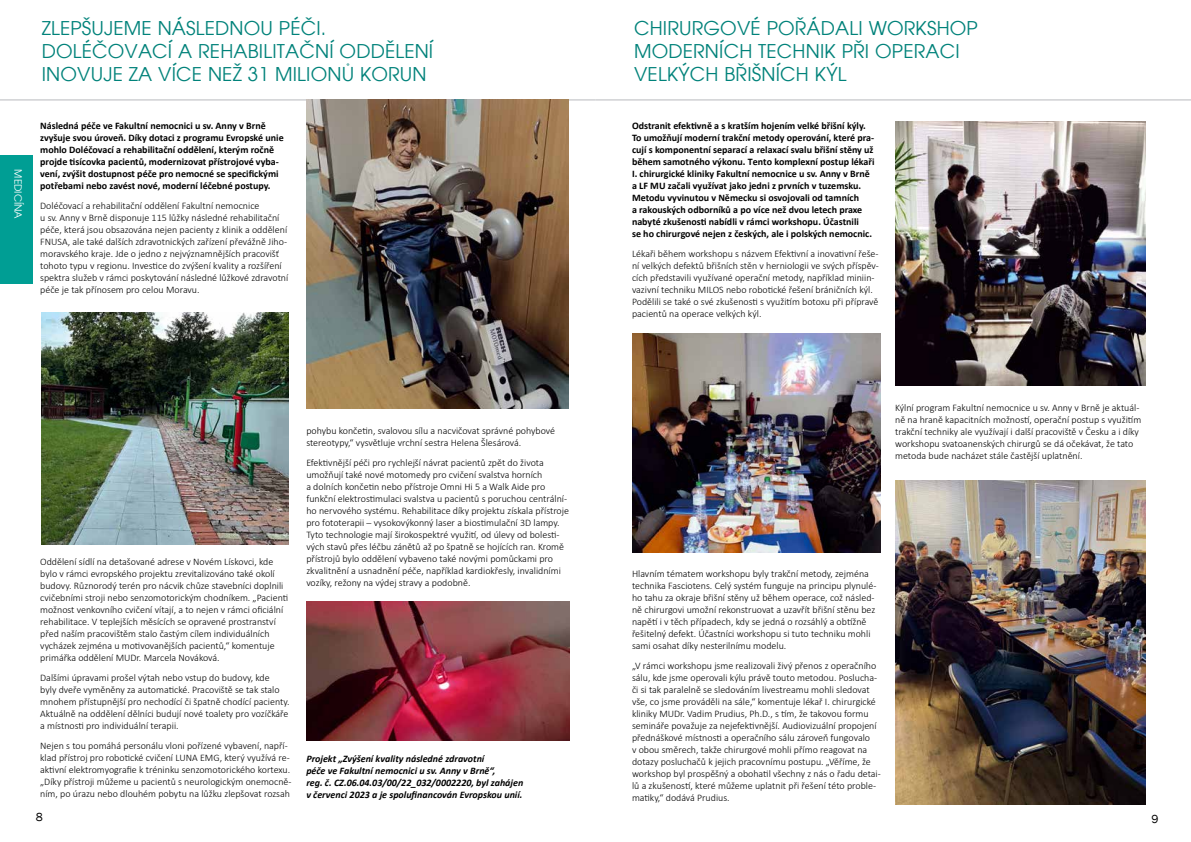
<style>
.page{position:relative;width:1191px;height:842px;background:#fff}
.page>*{position:absolute;margin:0;border:0;box-sizing:border-box;transform-origin:0 0}
.t1{font:19px/23px "Avalon CE";letter-spacing:.01em;color:#00827a}
.t2{font:12px "Franklin Gothic";color:#000}
.t3{font:300 10px/12px "Calibri";color:#000}
.t4{font:700 10px/12px "Calibri";color:#000}
.t5{font:italic 700 10px/12px "Calibri";color:#000}
.t6{font:10px "Avalon CE";color:#fff}
</style>
<div class="page">
<hr style="left:595px;top:99px;width:596px;height:1px;background:#b8babd">
<div style="left:0;top:155px;width:33px;height:128px;background:#009e94"></div>
<hr style="left:0;top:99px;width:595px;height:1px;background:#b8babd">
<img style="left:306px;top:602px;width:263px;height:139px">
<img style="left:306px;top:99px;width:262px;height:309px">
<img style="left:42px;top:313px;width:246px;height:231px">
<img style="left:895px;top:480px;width:250px;height:324px">
<img style="left:632px;top:334px;width:249px;height:218px">
<img style="left:895px;top:122px;width:250px;height:264px">
<h1 class="t1" style="left:42px;top:16px;width:393px">ZLEPŠUJEME NÁSLEDNOU PÉČI.<br>DOLÉČOVACÍ A REHABILITAČNÍ ODDĚLENÍ<br>INOVUJE ZA VÍCE NEŽ 31 MILIONŮ KORUN</h1>
<p class="t6" style="left:24px;top:169px;width:51px;rotate:90deg">MEDICÍNA</p>
<p class="t4" style="left:40px;top:120px;width:245px">Následná péče ve Fakultní nemocnici u sv. Anny v Brně zvyšuje svou úroveň. Díky dotaci z programu Evropské unie mohlo Doléčovací a rehabilitační oddělení, kterým ročně projde tisícovka pacientů, modernizovat přístrojové vyba&shy;vení, zvýšit dostupnost péče pro nemocné se specifickými potřebami nebo zavést nové, moderní léčebné postupy.</p>
<p class="t3" style="left:40px;top:200px;width:250px">Doléčovací a rehabilitační oddělení Fakultní nemocnice<br>u sv. Anny v Brně disponuje 115 lůžky následné rehabilitační péče, která jsou obsazována nejen pacienty z klinik a oddělení FNUSA, ale také dalších zdravotnických zařízení převážně Jiho&shy;moravského kraje. Jde o jedno z nejvýznamnějších pracovišť tohoto typu v regionu. Investice do zvýšení kvality a rozšíření spektra služeb v rámci poskytování následné lůžkové zdravotní péče je tak přínosem pro celou Moravu.</p>
<p class="t3" style="left:40px;top:556px;width:249px">Oddělení sídlí na detašované adrese v Novém Lískovci, kde bylo v rámci evropského projektu zrevitalizováno také okolí budovy. Různorodý terén pro nácvik chůze stavebníci doplnili cvičebními stroji nebo senzomotorickým chodníkem. „Pacienti možnost venkovního cvičení vítají, a to nejen v rámci oficiální rehabilitace. V teplejších měsících se opravené prostranství před naším pracovištěm stalo častým cílem individuálních vycházek zejména u motivovanějších pacientů,“ komentuje primářka oddělení MUDr. Marcela Nováková.</p>
<p class="t3" style="left:40px;top:672px;width:251px">Dalšími úpravami prošel výtah nebo vstup do budovy, kde<br>byly dveře vyměněny za automatické. Pracoviště se tak stalo mnohem přístupnější pro nechodící či špatně chodící pacienty.<br>Aktuálně na oddělení dělníci budují nové toalety pro vozíčkáře a místnosti pro individuální terapii.</p>
<p class="t3" style="left:40px;top:740px;width:253px">Nejen s tou pomáhá personálu vloni pořízené vybavení, napří&shy;klad přístroj pro robotické cvičení LUNA EMG, který využívá re&shy;aktivní elektromyografie k tréninku senzomotorického kortexu. „Díky přístroji můžeme u pacientů s neurologickým onemocně&shy;ním, po úrazu nebo dlouhém pobytu na lůžku zlepšovat rozsah</p>
<p class="t2" style="left:36px;top:809px;width:9px">8</p>
<p class="t3" style="left:306px;top:425px;width:250px">pohybu končetin, svalovou sílu a nacvičovat správné pohybové stereotypy,“ vysvětluje vrchní sestra Helena Šlesárová.</p>
<p class="t3" style="left:306px;top:457px;width:264px">Efektivnější péči pro rychlejší návrat pacientů zpět do života umožňují také nové motomedy pro cvičení svalstva horních<br>a dolních končetin nebo přístroje Omni Hi 5 a Walk Aide pro funkční elektrostimulaci svalstva u pacientů s poruchou centrální&shy;ho nervového systému. Rehabilitace díky projektu získala přístroje pro fototerapii – vysokovýkonný laser a biostimulační 3D lampy.<br>Tyto technologie mají širokospektré využití, od úlevy od bolesti&shy;vých stavů přes léčbu zánětů až po špatně se hojících ran. Kromě přístrojů bylo oddělení vybaveno také novými pomůckami pro zkvalitnění a usnadnění péče, například kardiokřesly, invalidními vozíky, režony na výdej stravy a podobně.</p>
<p class="t5" style="left:306px;top:752px;width:218px">Projekt „Zvýšení kvality následné zdravotní<br>péče ve Fakultní nemocnici u sv. Anny v Brně“,<br>reg. č. CZ.06.04.03/00/22_032/0002220, byl zahájen v červenci 2023 a je spolufinancován Evropskou unií.</p>
<h1 class="t1" style="left:634px;top:16px;width:345px">CHIRURGOVÉ POŘÁDALI WORKSHOP<br>MODERNÍCH TECHNIK PŘI OPERACI<br>VELKÝCH BŘIŠNÍCH KÝL</h1>
<p class="t4" style="left:632px;top:120px;width:244px">Odstranit efektivně a s kratším hojením velké břišní kýly.<br>To umožňují moderní trakční metody operování, které pra&shy;cují s komponentní separací a relaxací svalu břišní stěny už během samotného výkonu. Tento komplexní postup lékaři I. chirurgické kliniky Fakultní nemocnice u sv. Anny v Brně a LF MU začali využívat jako jedni z prvních v tuzemsku.<br>Metodu vyvinutou v Německu si osvojovali od tamních<br>a rakouských odborníků a po více než dvou letech praxe nabyté zkušenosti nabídli v rámci workshopu. Účastnili<br>se ho chirurgové nejen z českých, ale i polských nemocnic.</p>
<p class="t3" style="left:632px;top:248px;width:248px">Lékaři během workshopu s názvem Efektivní a inovativní řeše&shy;ní velkých defektů břišních stěn v herniologii ve svých příspěv&shy;cích představili využívané operační metody, například miniin&shy;vazivní techniku MILOS nebo robotické řešení bráničních kýl.<br>Podělili se také o své zkušenosti s využitím botoxu při přípravě pacientů na operace velkých kýl.</p>
<p class="t3" style="left:895px;top:402px;width:247px">Kýlní program Fakultní nemocnice u sv. Anny v Brně je aktuál&shy;ně na hraně kapacitních možností, operační postup s využitím trakční techniky ale využívají i další pracoviště v Česku a i díky workshopu svatoanenských chirurgů se dá očekávat, že tato metoda bude nacházet stále častější uplatnění.</p>
<p class="t3" style="left:632px;top:568px;width:246px">Hlavním tématem workshopu byly trakční metody, zejména technika Fasciotens. Celý systém funguje na principu plynulé&shy;ho tahu za okraje břišní stěny už během operace, což násled&shy;ně chirurgovi umožní rekonstruovat a uzavřít břišní stěnu bez napětí i v těch případech, kdy se jedná o rozsáhlý a obtížně řešitelný defekt. Účastníci workshopu si tuto techniku mohli sami osahat díky nesterilnímu modelu.</p>
<p class="t3" style="left:632px;top:660px;width:250px">„V rámci workshopu jsme realizovali živý přenos z operačního sálu, kde jsme operovali kýlu právě touto metodou. Poslucha&shy;či si tak paralelně se sledováním livestreamu mohli sledovat vše, co jsme prováděli na sále,“ komentuje lékař I. chirurgické kliniky MUDr. Vadim Prudius, Ph.D., s tím, že takovou formu semináře považuje za nejefektivnější. Audiovizuální propojení přednáškové místnosti a operačního sálu zároveň fungovalo<br>v obou směrech, takže chirurgové mohli přímo reagovat na dotazy posluchačů k jejich pracovnímu postupu. „Věříme, že workshop byl prospěšný a obohatil všechny z nás o řadu detai&shy;lů a zkušeností, které můžeme uplatnit při řešení této proble&shy;matiky,“ dodává Prudius.</p>
<p class="t2" style="left:1151px;top:811px;width:9px">9</p>
</div>
